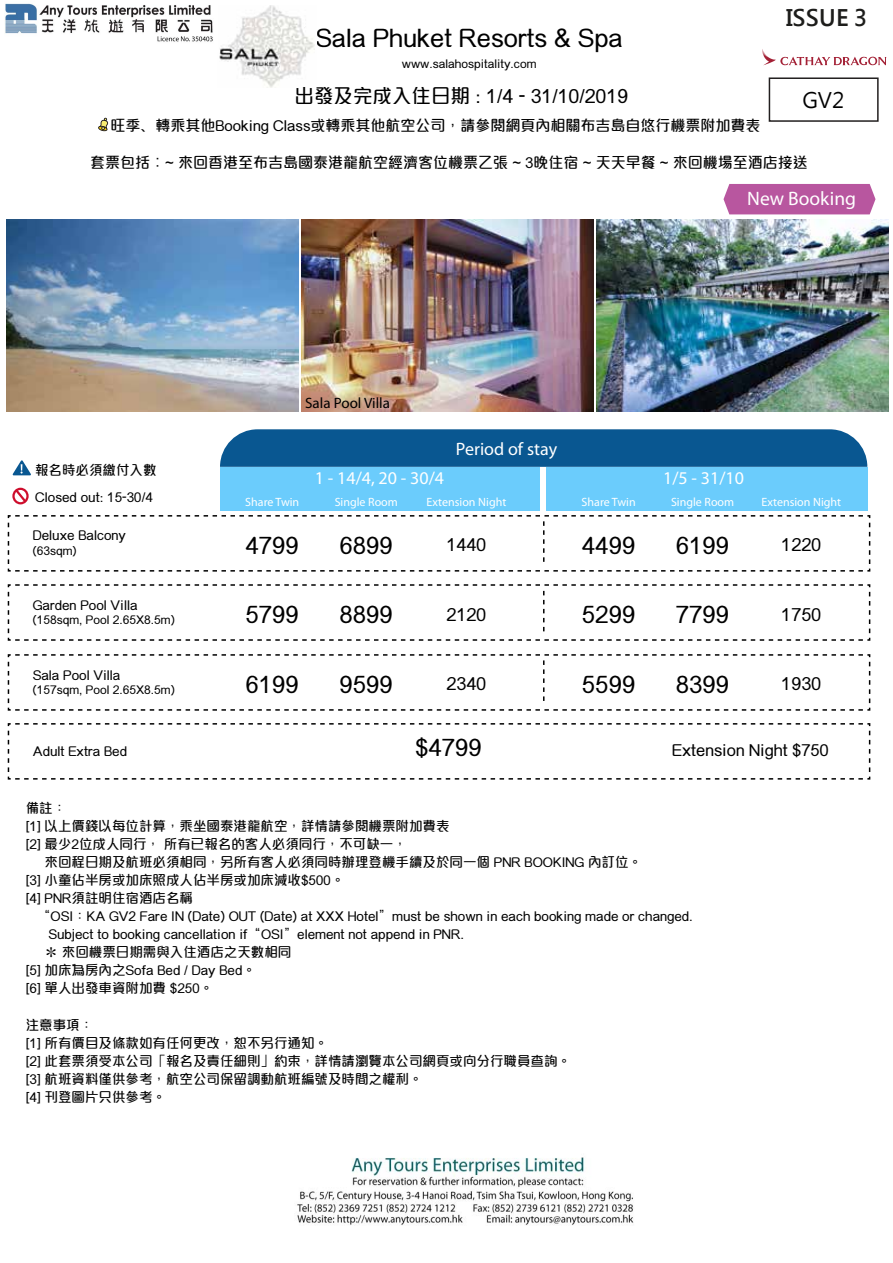
<style>
.page{position:relative;width:893px;height:1263px;background:#fff}
.page>*{position:absolute;margin:0;border:0;box-sizing:border-box;transform-origin:0 0}
.t1{font:500 25.5px "M Elle HK";color:#000}
.t2{font:500 24px "M Elle HK";color:#000}
.t3{font:700 22.5px "Microsoft Jheng Hei";color:#1d1d1b}
.t4{font:21.15px "Microsoft Jheng Hei";color:#000}
.t5{font:500 19.5px "M Elle HK";color:#000}
.t6{font:19.5px "Myriad Pro";color:#fff}
.t7{font:18px "Myriad Pro";color:#fff}
.t8{font:500 18px "M Elle HK";color:#000}
.t9{font:500 16.5px "M Elle HK";color:#000}
.t10{font:500 15px "M Elle HK";color:#000}
.t11{font:15px "Myriad Pro";color:#000}
.t12{font:500 13.5px/18px "M Elle HK";color:#000}
.t13{font:500 12px "M Elle HK";color:#000}
.t14{font:12px "Myriad Pro";color:#fff}
</style>
<div class="page">
<svg style="left:7px;top:723px;width:864px;height:57px"></svg>
<svg style="left:220px;top:429px;width:647px;height:38px;background:#125d95"></svg>
<div style="left:769px;top:77px;width:110px;height:45px;background:#fff;border:2px solid #221f1f"></div>
<svg style="left:762px;top:49px;width:125px;height:16px"></svg>
<img style="left:219px;top:5px;width:96px;height:83px">
<svg style="left:98px;top:118px;width:10px;height:13px"></svg>
<img style="left:301px;top:219px;width:292px;height:192px">
<img style="left:7px;top:220px;width:292px;height:191px">
<img style="left:597px;top:220px;width:291px;height:191px">
<div style="left:220px;top:467px;width:319px;height:43px;background:#6bccfc"></div>
<svg style="left:7px;top:515px;width:864px;height:57px"></svg>
<svg style="left:7px;top:584px;width:864px;height:57px"></svg>
<svg style="left:7px;top:654px;width:864px;height:57px"></svg>
<div style="left:12px;top:488px;width:17px;height:16px;border:2px solid #ce0e2d;border-radius:50%"></div>
<svg style="left:13px;top:487px;width:16px;height:18px"></svg>
<div style="left:546px;top:467px;width:321px;height:43px;background:#6bccfc"></div>
<div style="left:723px;top:184px;width:152px;height:30px;background:#b8569f"></div>
<svg style="left:12px;top:460px;width:19px;height:15px"></svg>
<img style="left:5px;top:3px;width:208px;height:39px">
<img style="left:297px;top:1157px;width:337px;height:68px">
<h1 class="t1" style="left:316px;top:19px;width:309px">Sala Phuket Resorts &amp; Spa</h1>
<p class="t13" style="left:402px;top:55px;width:136px">www.salahospitality.com</p>
<h3 class="t5" style="left:294px;top:82px;width:335px">出發及完成入住日期 : 1/4 - 31/10/2019</h3>
<h3 class="t3" style="left:786px;top:3px;width:83px">ISSUE 3</h3>
<h3 class="t4" style="left:803px;top:87px;width:43px">GV2</h3>
<p class="t10" style="left:111px;top:115px;width:652px">旺季﹑轉乘其他Booking Class或轉乘其他航空公司，請參閱網頁內相關布吉島自悠行機票附加費表</p>
<p class="t10" style="left:90px;top:152px;width:719px">套票包括︰~ 來回香港至布吉島國泰港龍航空經濟客位機票乙張 ~ 3晚住宿 ~ 天天早餐 ~ 來回機場至酒店接送</p>
<h3 class="t6" style="left:747px;top:187px;width:110px">New Booking</h3>
<p class="t11" style="left:305px;top:394px;width:86px">Sala Pool Villa</p>
<h3 class="t7" style="left:456px;top:437px;width:103px">Period of stay</h3>
<p class="t12" style="left:35px;top:460px;width:123px">報名時必須繳付入數</p>
<h3 class="t7" style="left:315px;top:467px;width:131px">1 - 14/4, 20 - 30/4</h3>
<h3 class="t7" style="left:663px;top:467px;width:82px">1/5 - 31/10</h3>
<p class="t12" style="left:35px;top:487px;width:119px">Closed out: 15-30/4</p>
<p class="t14" style="left:245px;top:495px;width:56px">Share Twin</p>
<p class="t14" style="left:335px;top:495px;width:65px">Single Room</p>
<p class="t14" style="left:427px;top:495px;width:81px">Extension Night</p>
<p class="t14" style="left:582px;top:495px;width:56px">Share Twin</p>
<p class="t14" style="left:671px;top:495px;width:65px">Single Room</p>
<p class="t14" style="left:761px;top:495px;width:81px">Extension Night</p>
<p class="t12" style="left:33px;top:526px;width:95px">Deluxe Balcony</p>
<p class="t13" style="left:33px;top:542px;width:45px">(63sqm)</p>
<h2 class="t2" style="left:246px;top:528px;width:55px">4799</h2>
<h2 class="t2" style="left:340px;top:528px;width:55px">6899</h2>
<h3 class="t8" style="left:446px;top:532px;width:42px">1440</h3>
<h2 class="t2" style="left:582px;top:528px;width:55px">4499</h2>
<h2 class="t2" style="left:676px;top:528px;width:55px">6199</h2>
<h3 class="t8" style="left:781px;top:532px;width:42px">1220</h3>
<p class="t12" style="left:33px;top:595px;width:106px">Garden Pool Villa</p>
<p class="t13" style="left:33px;top:611px;width:143px">(158sqm, Pool 2.65X8.5m)</p>
<h2 class="t2" style="left:246px;top:597px;width:55px">5799</h2>
<h2 class="t2" style="left:340px;top:597px;width:55px">8899</h2>
<h3 class="t8" style="left:446px;top:601px;width:42px">2120</h3>
<h2 class="t2" style="left:582px;top:597px;width:55px">5299</h2>
<h2 class="t2" style="left:676px;top:597px;width:55px">7799</h2>
<h3 class="t8" style="left:781px;top:601px;width:42px">1750</h3>
<p class="t12" style="left:33px;top:665px;width:89px">Sala Pool Villa</p>
<p class="t13" style="left:33px;top:681px;width:143px">(157sqm, Pool 2.65X8.5m)</p>
<h2 class="t2" style="left:246px;top:667px;width:55px">6199</h2>
<h2 class="t2" style="left:340px;top:667px;width:55px">9599</h2>
<h3 class="t8" style="left:446px;top:671px;width:42px">2340</h3>
<h2 class="t2" style="left:582px;top:667px;width:55px">5599</h2>
<h2 class="t2" style="left:676px;top:667px;width:55px">8399</h2>
<h3 class="t8" style="left:781px;top:671px;width:42px">1930</h3>
<p class="t12" style="left:33px;top:741px;width:96px">Adult Extra Bed</p>
<h2 class="t2" style="left:415px;top:730px;width:68px">$4799</h2>
<p class="t9" style="left:672px;top:738px;width:158px">Extension Night $750</p>
<p class="t12" style="left:26px;top:798px;width:425px">備註：<br>[1] 以上價錢以每位計算，乘坐國泰港龍航空，詳情請參閱機票附加費表[2] 最少2位成人同行， 所有已報名的客人必須同行，不可缺一，</p>
<p class="t12" style="left:26px;top:852px;width:618px;text-indent:19px">來回程日期及航班必須相同，另所有客人必須同時辦理登機手續及於同一個 PNR BOOKING 內訂位。[3] 小童佔半房或加床照成人佔半房或加床減收$500。<br>[4] PNR須註明住宿酒店名稱</p>
<p class="t12" style="left:37px;top:906px;width:657px">“OSI：KA GV2 Fare IN (Date) OUT (Date) at XXX Hotel”must be shown in each booking made or changed.</p>
<p class="t12" style="left:48px;top:924px;width:417px">Subject to booking cancellation if“OSI”element not append in PNR.</p>
<p class="t12" style="left:45px;top:942px;width:248px">＊ 來回機票日期需與入住酒店之天數相同</p>
<p class="t12" style="left:26px;top:960px;width:232px">[5] 加床為房內之Sofa Bed / Day Bed。</p>
<p class="t12" style="left:26px;top:978px;width:189px">[6] 單人出發車資附加費 $250。</p>
<p class="t12" style="left:26px;top:1015px;width:547px">注意事項：<br>[1] 所有價目及條款如有任何更改，恕不另行通知。<br>[2] 此套票須受本公司「報名及責任細則」約束，詳情請瀏覽本公司網頁或向分行職員查詢。[3] 航班資料僅供參考，航空公司保留調動航班編號及時間之權利。<br>[4] 刊登圖片只供參考。</p>
</div>
